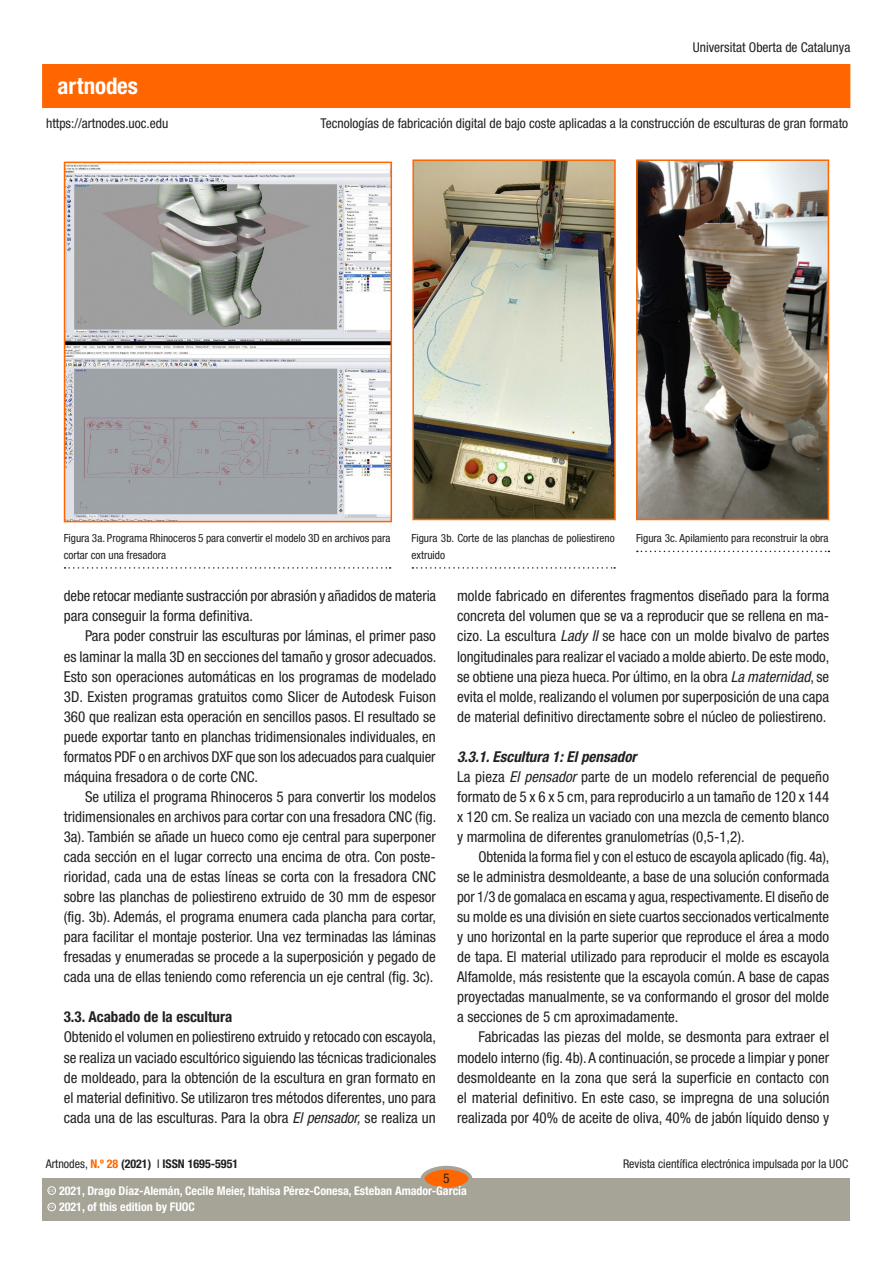
<style>
.page{position:relative;width:893px;height:1263px;background:#fff}
.page>*{position:absolute;margin:0;border:0;box-sizing:border-box;transform-origin:0 0}
.t1{font:700 condensed 22.95px "Helvetica Neue LT Std";color:#fff}
.text{font:condensed 15px/20.1px "Helvetica Neue LT Std";color:#231f20;text-align:justify}
.text1p{font:condensed 15px/20.1px "Helvetica Neue LT Std";color:#231f20;text-align:justify}
.text1p-2{font:italic 700 condensed 15px "Helvetica Neue LT Std";color:#231f20}
.text1p-3{font:700 condensed 15px "Helvetica Neue LT Std";color:#231f20}
.titolet{font:condensed 13.5px "Helvetica Neue LT Std";color:#231f20}
.t2{font:700 condensed 12px "Helvetica Neue LT Std";color:#fff}
.t3{font:condensed 12px "Helvetica Neue LT Std";color:#231f20}
.t4{font:700 condensed 12px "Helvetica Neue LT Std";color:#231f20}
.tfoot{font:condensed 11.25px/16.5px "Helvetica Neue LT Std";color:#231f20}
.t5{font:600 3.9px "Adobe Caslon Pro";color:#fff}
.s1{font-style:italic}
.s2{font-weight:400}
.s3{color:#f60}
</style>
<div class="page">
<div style="left:43px;top:65px;width:807px;height:42px;background:#f60"></div>
<div style="left:43px;top:1178px;width:807px;height:42px;background:#a6a397"></div>
<div style="left:422px;top:1168px;width:48px;height:21px;background:#f60;border-radius:50%"></div>
<div style="left:421px;top:1166px;width:51px;height:25px;border:4px solid #a6a397;border-radius:50%"></div>
<div style="left:48px;top:1203px;width:8px;height:8px;border:1px solid #fff;border-radius:50%"></div>
<div style="left:48px;top:1186px;width:8px;height:8px;border:1px solid #fff;border-radius:50%"></div>
<img style="left:67px;top:165px;width:322px;height:354px">
<div style="left:64px;top:162px;width:328px;height:360px;border:2px solid #f60"></div>
<img style="left:415px;top:162px;width:198px;height:355px">
<div style="left:412px;top:159px;width:204px;height:361px;border:2px solid #f60"></div>
<img style="left:639px;top:162px;width:187px;height:355px">
<div style="left:636px;top:159px;width:193px;height:361px;border:2px solid #f60"></div>
<svg style="left:65px;top:567px;width:326px;height:2px"></svg>
<svg style="left:412px;top:567px;width:203px;height:2px"></svg>
<svg style="left:637px;top:551px;width:192px;height:1px"></svg>
<p class="t1" style="left:58px;top:72px;width:82px">artnodes</p>
<p class="titolet" style="left:46px;top:115px;width:124px">https://artnodes.uoc.edu</p>
<p class="titolet" style="left:693px;top:40px;width:159px">Universitat Oberta de Catalunya</p>
<p class="titolet" style="left:320px;top:115px;width:529px">Tecnologías de fabricación digital de bajo coste aplicadas a la construcción de esculturas de gran formato</p>
<p class="tfoot" style="left:64px;top:530px;width:328px">Figura 3a. Programa Rhinoceros 5 para convertir el modelo 3D en archivos para cortar con una fresadora</p>
<p class="tfoot" style="left:412px;top:530px;width:205px">Figura 3b. Corte de las planchas de poliestireno extruido</p>
<p class="tfoot" style="left:636px;top:530px;width:194px">Figura 3c. Apilamiento para reconstruir la obra</p>
<p class="text1p" style="left:64px;top:586px;width:374px">debe retocar mediante sustracción por abrasión y añadidos de materia para conseguir la forma definitiva.</p>
<p class="text" style="left:64px;top:626px;width:374px;text-indent:21px">Para poder construir las esculturas por láminas, el primer paso es laminar la malla 3D en secciones del tamaño y grosor adecuados.<br>Esto son operaciones automáticas en los programas de modelado 3D. Existen programas gratuitos como Slicer de Autodesk Fuison 360 que realizan esta operación en sencillos pasos. El resultado se puede exportar tanto en planchas tridimensionales individuales, en formatos PDF o en archivos DXF que son los adecuados para cualquier máquina fresadora o de corte CNC.</p>
<p class="text" style="left:64px;top:786px;width:374px;text-indent:21px">Se utiliza el programa Rhinoceros 5 para convertir los modelos tridimensionales en archivos para cortar con una fresadora CNC (fig.<br>3a). También se añade un hueco como eje central para superponer cada sección en el lugar correcto una encima de otra. Con poste&shy;rioridad, cada una de estas líneas se corta con la fresadora CNC sobre las planchas de poliestireno extruido de 30 mm de espesor (fig. 3b). Además, el programa enumera cada plancha para cortar, para facilitar el montaje posterior. Una vez terminadas las láminas fresadas y enumeradas se procede a la superposición y pegado de cada una de ellas teniendo como referencia un eje central (fig. 3c).</p>
<p class="text1p-3" style="left:64px;top:1008px;width:170px">3.3. Acabado de la escultura</p>
<p class="text1p" style="left:64px;top:1027px;width:374px">Obtenido el volumen en poliestireno extruido y retocado con escayola, se realiza un vaciado escultórico siguiendo las técnicas tradicionales de moldeado, para la obtención de la escultura en gran formato en el material definitivo. Se utilizaron tres métodos diferentes, uno para cada una de las esculturas. Para la obra <span class="s1">El pensador,</span> se realiza un</p>
<p class="t4" style="left:46px;top:1157px;width:194px"><span class="s2">Artnodes,</span> <span class="s3">N.º 28</span> (2021) <span class="s2">I</span> ISSN 1695-5951</p>
<p class="text1p" style="left:457px;top:586px;width:374px">molde fabricado en diferentes fragmentos diseñado para la forma concreta del volumen que se va a reproducir que se rellena en ma&shy;cizo. La escultura <span class="s1">Lady II</span> se hace con un molde bivalvo de partes longitudinales para realizar el vaciado a molde abierto. De este modo, se obtiene una pieza hueca. Por último, en la obra <span class="s1">La maternidad</span>, se evita el molde, realizando el volumen por superposición de una capa de material definitivo directamente sobre el núcleo de poliestireno.</p>
<p class="text1p-2" style="left:457px;top:747px;width:181px">3.3.1. Escultura 1: El pensador</p>
<p class="text1p" style="left:457px;top:766px;width:374px">La pieza <span class="s1">El pensador</span> parte de un modelo referencial de pequeño formato de 5 x 6 x 5 cm, para reproducirlo a un tamaño de 120 x 144 x 120 cm. Se realiza un vaciado con una mezcla de cemento blanco y marmolina de diferentes granulometrías (0,5-1,2).</p>
<p class="text" style="left:457px;top:846px;width:374px;text-indent:21px">Obtenida la forma fiel y con el estuco de escayola aplicado (fig. 4a), se le administra desmoldeante, a base de una solución conformada por 1/3 de gomalaca en escama y agua, respectivamente. El diseño de su molde es una división en siete cuartos seccionados verticalmente y uno horizontal en la parte superior que reproduce el área a modo de tapa. El material utilizado para reproducir el molde es escayola Alfamolde, más resistente que la escayola común. A base de capas proyectadas manualmente, se va conformando el grosor del molde a secciones de 5 cm aproximadamente.</p>
<p class="text" style="left:457px;top:1027px;width:374px;text-indent:21px">Fabricadas las piezas del molde, se desmonta para extraer el modelo interno (fig. 4b). A continuación, se procede a limpiar y poner desmoldeante en la zona que será la superficie en contacto con el material definitivo. En este caso, se impregna de una solución realizada por 40% de aceite de oliva, 40% de jabón líquido denso y</p>
<p class="t3" style="left:623px;top:1157px;width:227px">Revista científica electrónica impulsada por la UOC</p>
<p class="titolet" style="left:443px;top:1171px;width:8px">5</p>
<p class="t2" style="left:59px;top:1183px;width:409px">2021, Drago Díaz-Alemán, Cecile Meier, Itahisa Pérez-Conesa, Esteban Amador-García</p>
<p class="t5" style="left:49px;top:1188px;width:7px">CC</p>
<p class="t5" style="left:49px;top:1205px;width:7px">CC</p>
<p class="t2" style="left:59px;top:1200px;width:138px">2021, of this edition by FUOC</p>
</div>
